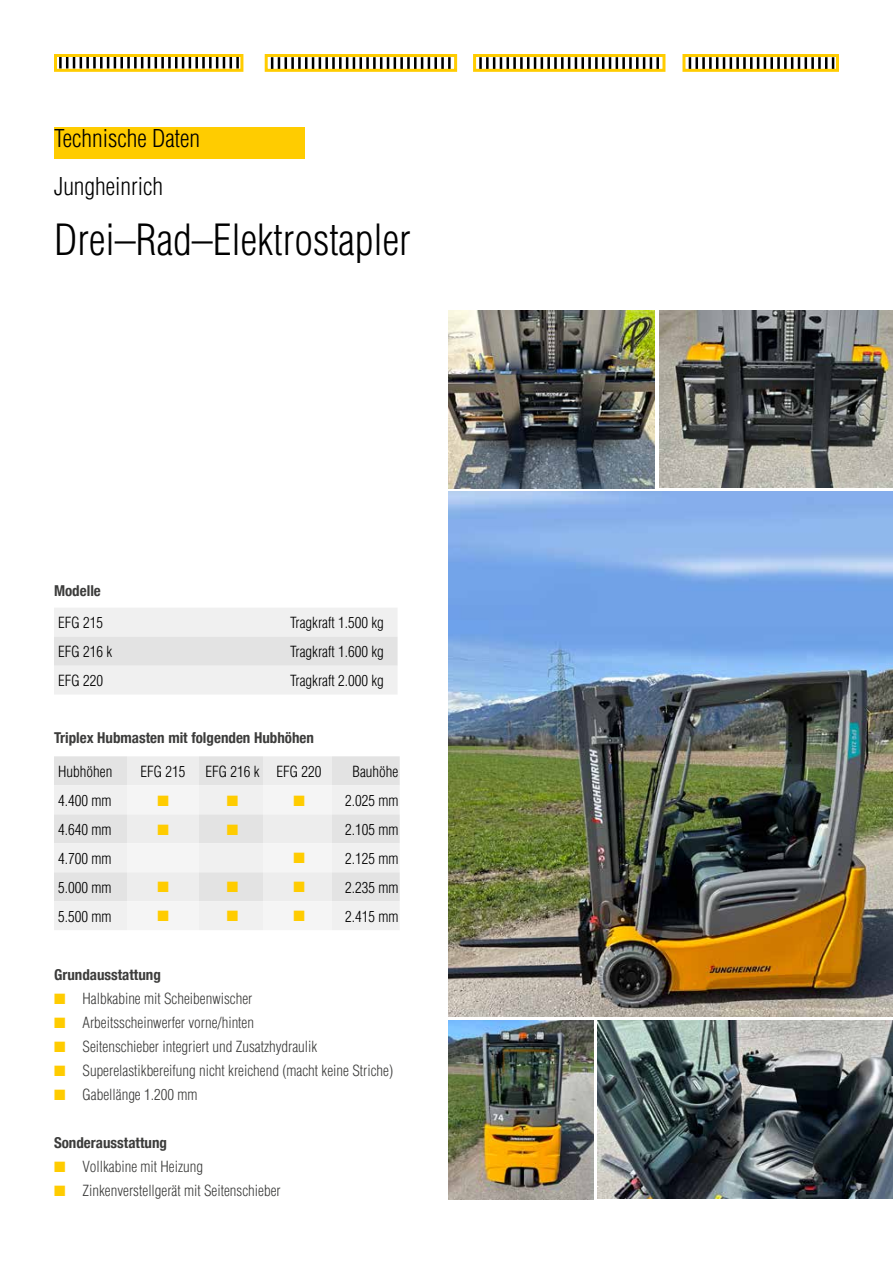
<style>
.page{position:relative;width:893px;height:1263px;background:#fff}
.page>*{position:absolute;margin:0;border:0;box-sizing:border-box;transform-origin:0 0}
.t1{font:300 condensed 42px "Helvetica";color:#000}
.t2{font:300 condensed 24px "Helvetica";color:#000}
.t3{font:300 condensed 15px "Helvetica";color:#3c3c3b}
.t4{font:300 condensed 15px "Helvetica";color:#000}
.t5{font:700 condensed 15px "Helvetica Neue";color:#3c3c3b}
.t6{font:15px "Zapf Dingbats ITC";color:#fc0}
.s1{color:#fc0}
</style>
<div class="page">
<div style="left:54px;top:756px;width:346px;height:29px;background:#e3e3e3"></div>
<svg style="left:54px;top:785px;width:346px;height:145px;fill:#f0f0f0"></svg>
<div style="left:264px;top:740px;width:68px;height:201px;background:#f5f5f5"></div>
<div style="left:128px;top:740px;width:71px;height:201px;background:#f5f5f5"></div>
<div style="left:473px;top:54px;width:192px;height:18px;border:3px solid #fc0"></div>
<svg style="left:473px;top:57px;width:191px;height:13px"></svg>
<div style="left:265px;top:54px;width:192px;height:18px;border:3px solid #fc0"></div>
<svg style="left:59px;top:56px;width:185px;height:13px"></svg>
<svg style="left:264px;top:56px;width:192px;height:14px"></svg>
<div style="left:54px;top:54px;width:189px;height:18px;border:3px solid #fc0"></div>
<svg style="left:688px;top:58px;width:147px;height:10px"></svg>
<div style="left:682px;top:54px;width:157px;height:18px;border:3px solid #fc0"></div>
<div style="left:54px;top:128px;width:250px;height:31px;background:#fc0"></div>
<img style="left:449px;top:310px;width:206px;height:179px">
<img style="left:659px;top:310px;width:234px;height:177px">
<svg style="left:54px;top:608px;width:344px;height:86px"></svg>
<img style="left:449px;top:492px;width:444px;height:524px">
<img style="left:449px;top:1020px;width:144px;height:179px">
<img style="left:597px;top:1020px;width:296px;height:178px">
<h2 class="t2" style="left:54px;top:123px;width:148px">Technische Daten</h2>
<h2 class="t2" style="left:54px;top:171px;width:111px">Jungheinrich</h2>
<h1 class="t1" style="left:54px;top:214px;width:358px">Drei–Rad–Elektrostapler</h1>
<p class="t5" style="left:54px;top:578px;width:48px">Modelle</p>
<p class="t4" style="left:58px;top:613px;width:46px">EFG 215</p>
<p class="t4" style="left:290px;top:613px;width:95px">Tragkraft 1.500 kg</p>
<p class="t4" style="left:58px;top:642px;width:56px">EFG 216 k</p>
<p class="t4" style="left:290px;top:642px;width:95px">Tragkraft 1.600 kg</p>
<p class="t4" style="left:58px;top:671px;width:46px">EFG 220</p>
<p class="t4" style="left:290px;top:671px;width:95px">Tragkraft 2.000 kg</p>
<p class="t5" style="left:54px;top:725px;width:262px">Triplex Hubmasten mit folgenden Hubhöhen</p>
<p class="t4" style="left:58px;top:762px;width:56px">Hubhöhen</p>
<p class="t4" style="left:141px;top:762px;width:46px">EFG 215</p>
<p class="t4" style="left:206px;top:762px;width:117px">EFG 216 k EFG 220</p>
<p class="t4" style="left:353px;top:762px;width:47px">Bauhöhe</p>
<p class="t4" style="left:58px;top:791px;width:55px">4.400 mm</p>
<p class="t6" style="left:157px;top:793px;width:13px">■</p>
<p class="t6" style="left:227px;top:793px;width:13px">■</p>
<p class="t6" style="left:293px;top:793px;width:13px">■</p>
<p class="t4" style="left:345px;top:791px;width:55px">2.025 mm</p>
<p class="t4" style="left:58px;top:820px;width:55px">4.640 mm</p>
<p class="t6" style="left:157px;top:822px;width:13px">■</p>
<p class="t6" style="left:227px;top:822px;width:13px">■</p>
<p class="t4" style="left:345px;top:820px;width:55px">2.105 mm</p>
<p class="t4" style="left:58px;top:849px;width:55px">4.700 mm</p>
<p class="t6" style="left:293px;top:851px;width:13px">■</p>
<p class="t4" style="left:345px;top:849px;width:55px">2.125 mm</p>
<p class="t4" style="left:58px;top:878px;width:55px">5.000 mm</p>
<p class="t6" style="left:157px;top:880px;width:13px">■</p>
<p class="t6" style="left:227px;top:880px;width:13px">■</p>
<p class="t6" style="left:293px;top:880px;width:13px">■</p>
<p class="t4" style="left:345px;top:878px;width:55px">2.235 mm</p>
<p class="t4" style="left:58px;top:907px;width:55px">5.500 mm</p>
<p class="t6" style="left:157px;top:909px;width:13px">■</p>
<p class="t6" style="left:227px;top:909px;width:13px">■</p>
<p class="t6" style="left:293px;top:909px;width:13px">■</p>
<p class="t4" style="left:345px;top:907px;width:55px">2.415 mm</p>
<p class="t5" style="left:54px;top:962px;width:108px">Grundausstattung</p>
<p class="t3" style="left:54px;top:989px;width:200px"><span class="s1">■</span> Halbkabine mit Scheibenwischer</p>
<p class="t3" style="left:54px;top:1013px;width:202px"><span class="s1">■</span> Arbeitsscheinwerfer vorne/hinten</p>
<p class="t3" style="left:54px;top:1037px;width:265px"><span class="s1">■</span> Seitenschieber integriert und Zusatzhydraulik</p>
<p class="t3" style="left:54px;top:1061px;width:341px"><span class="s1">■</span> Superelastikbereifung nicht kreichend (macht keine Striche)</p>
<p class="t3" style="left:54px;top:1085px;width:145px"><span class="s1">■</span> Gabellänge 1.200 mm</p>
<p class="t5" style="left:54px;top:1130px;width:114px">Sonderausstattung</p>
<p class="t3" style="left:54px;top:1157px;width:151px"><span class="s1">■</span> Vollkabine mit Heizung</p>
<p class="t3" style="left:54px;top:1181px;width:228px"><span class="s1">■</span> Zinkenverstellgerät mit Seitenschieber</p>
</div>
